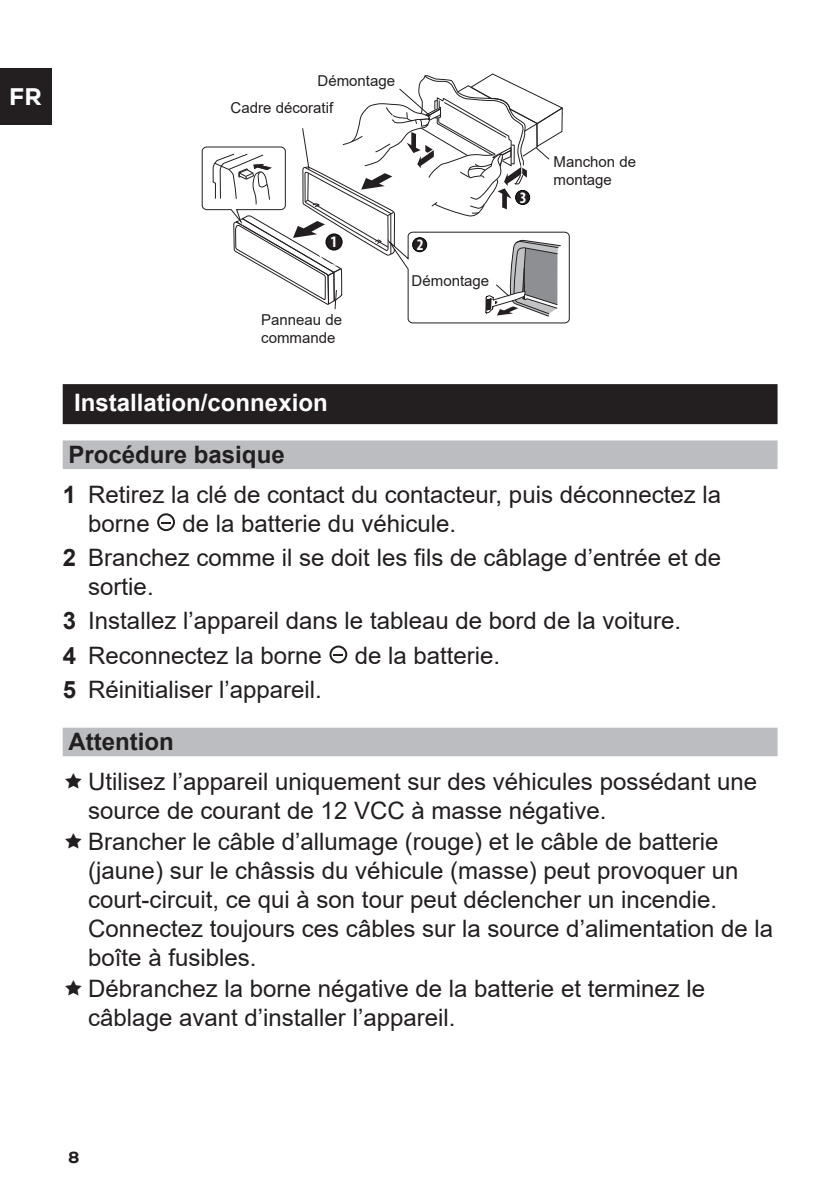
<style>
.page{position:relative;width:840px;height:1191px;background:#fff}
.page>*{position:absolute;margin:0;border:0;box-sizing:border-box;transform-origin:0 0}
.t1{font:24px/28.8px "Arial";color:#231f20}
.t2{font:700 24px "Arial";color:#fff}
.t3{font:800 24px "Nexa";color:#fff}
.t4{font:700 condensed 16px "Myriad Pro";color:#fff}
.t5{font:800 16px "Nexa";color:#231f20}
.t6{font:15px/18px "Arial";color:#231f20}
.s1{font-weight:700}
</style>
<div class="page">
<div style="left:0;top:69px;width:51px;height:56px;background:#231f20"></div>
<div style="left:63px;top:384px;width:714px;height:40px;background:#231f20"></div>
<div style="left:63px;top:440px;width:714px;height:29px;background:#bcbdc0"></div>
<div style="left:63px;top:727px;width:714px;height:29px;background:#bcbdc0"></div>
<svg style="left:201px;top:73px;width:368px;height:251px"></svg>
<div style="left:326px;top:234px;width:16px;height:16px;background:#231f20;border-radius:50%"></div>
<div style="left:325px;top:234px;width:17px;height:16px;border:1px solid #010202;border-radius:50%"></div>
<div style="left:412px;top:238px;width:14px;height:14px;background:#231f20;border-radius:50%"></div>
<div style="left:412px;top:237px;width:15px;height:15px;border:1px solid #010202;border-radius:50%"></div>
<div style="left:515px;top:190px;width:14px;height:14px;background:#231f20;border-radius:50%"></div>
<div style="left:515px;top:190px;width:14px;height:15px;border:1px solid #010202;border-radius:50%"></div>
<div style="left:157px;top:513px;width:18px;height:18px;border:2px solid #231f20;border-radius:50%"></div>
<svg style="left:161px;top:522px;width:10px;height:2px"></svg>
<div style="left:329px;top:645px;width:18px;height:18px;border:2px solid #231f20;border-radius:50%"></div>
<svg style="left:333px;top:654px;width:10px;height:2px"></svg>
<p class="t3" style="left:9px;top:81px;width:34px">FR</p>
<p class="t6" style="left:317px;top:71px;width:79px">Démontage</p>
<p class="t6" style="left:230px;top:98px;width:104px">Cadre décoratif</p>
<p class="t4" style="left:330px;top:232px;width:8px">1</p>
<p class="t4" style="left:416px;top:234px;width:8px">2</p>
<p class="t6" style="left:261px;top:310px;width:82px">Panneau de commande</p>
<p class="t6" style="left:411px;top:272px;width:79px">Démontage</p>
<p class="t4" style="left:519px;top:187px;width:8px">3</p>
<p class="t6" style="left:553px;top:153px;width:84px">Manchon de montage</p>
<p class="t2" style="left:74px;top:386px;width:255px">Installation/connexion</p>
<p class="t1" style="left:63px;top:434px;width:659px;line-height:40.2px"><span class="s1">Procédure basique<br>1</span> Retirez la clé de contact du contacteur, puis déconnectez la</p>
<p class="t1" style="left:88px;top:508px;width:63px">borne</p>
<p class="t1" style="left:63px;top:506px;width:659px;line-height:34.4px;text-indent:120px">de la batterie du véhicule.<br><span class="s1">2</span> Branchez comme il se doit les fils de câblage d’entrée et de</p>
<p class="t1" style="left:63px;top:569px;width:619px;line-height:34.4px;text-indent:26px">sortie.<br><span class="s1">3</span> Installez l’appareil dans le tableau de bord de la voiture.<br><span class="s1">4</span> Reconnectez la borne</p>
<p class="t1" style="left:354px;top:641px;width:147px">de la batterie.</p>
<p class="t1" style="left:63px;top:664px;width:260px;line-height:51.4px"><span class="s1">5</span> Réinitialiser l’appareil.<br><span class="s1">Attention</span></p>
<p class="t1" style="left:88px;top:767px;width:670px">Utilisez l’appareil uniquement sur des véhicules possédant une source de courant de 12 VCC à masse négative.</p>
<p class="t1" style="left:88px;top:827px;width:686px">Brancher le câble d’allumage (rouge) et le câble de batterie (jaune) sur le châssis du véhicule (masse) peut provoquer un court-circuit, ce qui à son tour peut déclencher un incendie.<br>Connectez toujours ces câbles sur la source d’alimentation de la boîte à fusibles.</p>
<p class="t1" style="left:88px;top:974px;width:618px">Débranchez la borne négative de la batterie et terminez le câblage avant d’installer l’appareil.</p>
<p class="t5" style="left:68px;top:1146px;width:13px">8</p>
</div>
